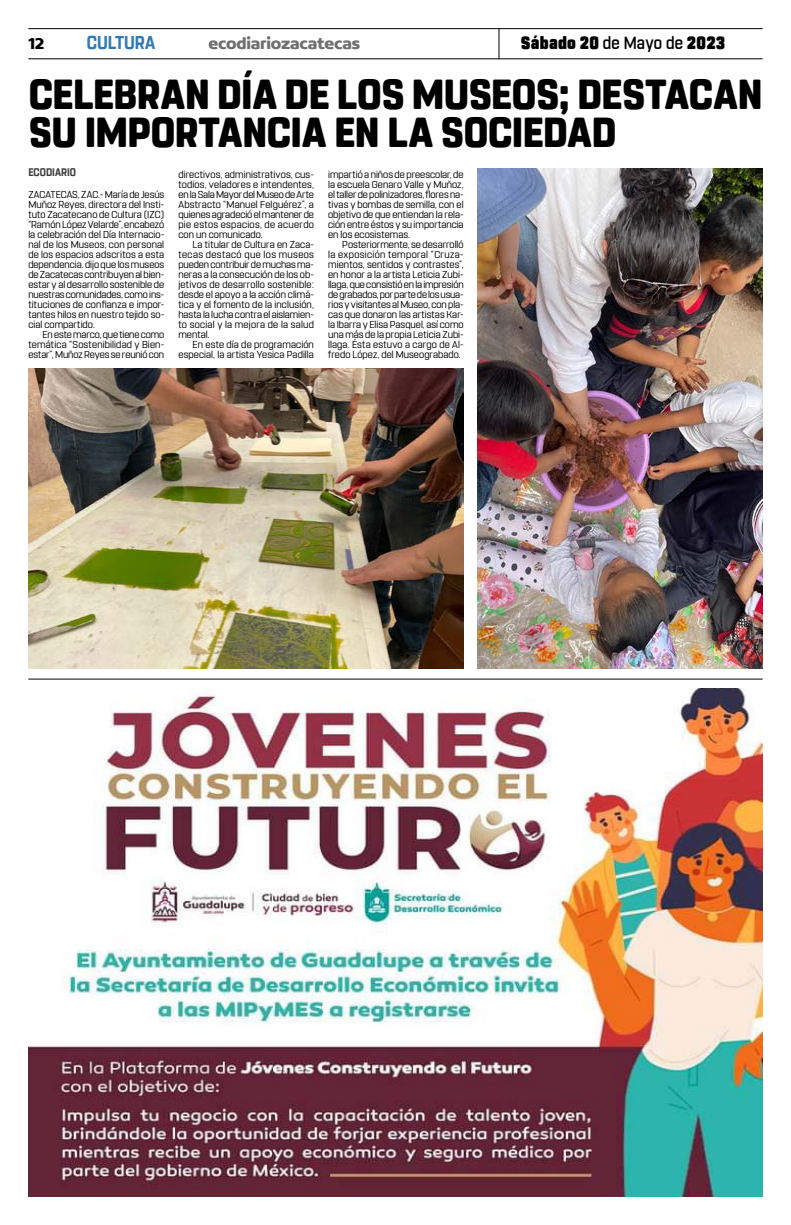
<style>
.page{position:relative;width:791px;height:1225px;background:#fff}
.page>*{position:absolute;margin:0;border:0;box-sizing:border-box;transform-origin:0 0}
.t1{font:800 41.8px/38px "Rohn Rounded";letter-spacing:-.01em;color:#000;scale:.94 1}
.t2{font:700 18.6px "Rohn Rounded";letter-spacing:-.01em;color:#327ab3;scale:.91 1}
.t3{font:900 17.6px "Rohn Rounded";letter-spacing:.015em;color:#000;scale:.91 1}
.t4{font:700 16.9px "Concord";letter-spacing:-.01em;color:#706f6f}
.t5{font:700 16.9px "Concord";color:#000}
.t6{font:700 11px "Rohn Rounded";letter-spacing:.005em;color:#3d3d3d;scale:.91 1}
.t7{font:10px/10px "Rohn Rounded";letter-spacing:.01em;color:#000;text-align:justify}
.s1{font-weight:500}
</style>
<div class="page">
<hr style="left:28px;top:28px;width:735px;height:1px;background:#000">
<hr style="left:28px;top:58px;width:735px;height:1px;background:#000">
<hr style="left:498px;top:29px;width:1px;height:30px;background:#000">
<img style="left:28px;top:688px;width:735px;height:508px">
<hr style="left:28px;top:678px;width:735px;height:1px;background:#000">
<img style="left:477px;top:168px;width:286px;height:500px">
<img style="left:28px;top:368px;width:435px;height:300px">
<h3 class="t5" style="left:28px;top:33px;width:18px">12</h3>
<h2 class="t2" style="left:87px;top:32px;width:77px">CULTURA</h2>
<h3 class="t4" style="left:208px;top:33px;width:153px">ecodiariozacatecas</h3>
<h3 class="t3" style="left:521px;top:33px;width:226px">Sábado 20 <span class="s1">de Mayo de</span> 2023</h3>
<h1 class="t1" style="left:29px;top:75px;width:782px">CELEBRAN DÍA DE LOS MUSEOS; DESTACAN<br>SU IMPORTANCIA EN LA SOCIEDAD</h1>
<p class="t6" style="left:28px;top:166px;width:54px">ECODIARIO</p>
<p class="t7" style="left:178px;top:170px;width:137px">directivos, administrativos, cus&shy;todios, veladores e intendentes, en la Sala Mayor del Museo de Arte Abstracto “Manuel Felguérez”, a quienes agradeció el mantener de pie estos espacios, de acuerdo con un comunicado.</p>
<p class="t7" style="left:178px;top:240px;width:137px;text-indent:14px">La titular de Cultura en Zaca&shy;tecas destacó que los museos pueden contribuir de muchas ma&shy;neras a la consecución de los ob&shy;jetivos de desarrollo sostenible: desde el apoyo a la acción climá&shy;tica y el fomento de la inclusión, hasta la lucha contra el aislamien&shy;to social y la mejora de la salud mental.</p>
<p class="t7" style="left:178px;top:340px;width:137px;text-align:right">En este día de programación especial, la artista Yesica Padilla</p>
<p class="t7" style="left:28px;top:190px;width:137px">ZACATECAS, ZAC.- María de Jesús Muñoz Reyes, directora del Insti&shy;tuto Zacatecano de Cultura (IZC) “Ramón López Velarde”, encabezó la celebración del Día Internacio&shy;nal de los Museos, con personal de los espacios adscritos a esta dependencia. dijo que los museos de Zacatecas contribuyen al bien&shy;estar y al desarrollo sostenible de nuestras comunidades, como ins&shy;tituciones de confianza e impor&shy;tantes hilos en nuestro tejido so&shy;cial compartido.</p>
<p class="t7" style="left:28px;top:330px;width:137px;text-indent:14px">En este marco, que tiene como temática “Sostenibilidad y Bien&shy;estar”, Muñoz Reyes se reunió con</p>
<p class="t7" style="left:328px;top:170px;width:137px">impartió a niños de preescolar, de la escuela Genaro Valle y Muñoz, el taller de polinizadores, flores na&shy;tivas y bombas de semilla, con el objetivo de que entiendan la rela&shy;ción entre éstos y su importancia en los ecosistemas.</p>
<p class="t7" style="left:328px;top:240px;width:137px;text-indent:14px">Posteriormente, se desarrolló la exposición temporal “Cruza&shy;mientos, sentidos y contrastes”, en honor a la artista Leticia Zubi&shy;llaga, que consistió en la impresión de grabados, por parte de los usua&shy;rios y visitantes al Museo, con pla&shy;cas que donaron las artistas Kar&shy;la Ibarra y Elisa Pasquel, así como una más de la propia Leticia Zubi&shy;llaga. Ésta estuvo a cargo de Al&shy;fredo López, del Museograbado.</p>
</div>
